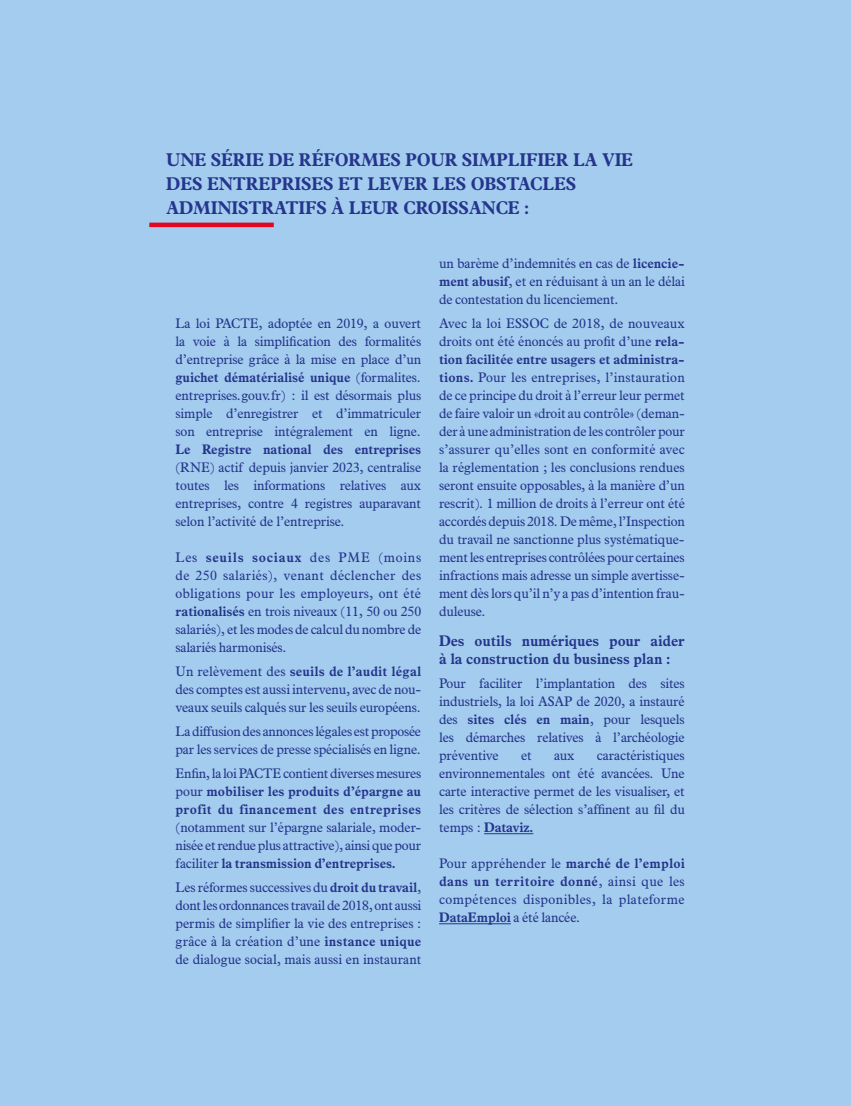
<style>
.page{position:relative;width:851px;height:1106px;background:#fff}
.page>*{position:absolute;margin:0;border:0;box-sizing:border-box;transform-origin:0 0}
.t1{font:700 18px/24px "News Plantin MT Std";color:#26358c}
.t2{font:700 15px/18px "News Plantin MT Std";color:#26358c}
.t3{font:13.5px/18px "News Plantin MT Std";color:#26358c;text-align:justify}
.t4{font:700 13.5px/18px "News Plantin MT Std";letter-spacing:.01em;color:#26358c;text-align:justify}
.s1{font-weight:700}
.s2{font-weight:400}
</style>
<div class="page">
<div style="left:0;top:0;width:850px;height:1106px;background:#a3ccee"></div>
<hr style="left:484px;top:833px;width:49px;height:1px;background:#26358c">
<hr style="left:439px;top:923px;width:72px;height:1px;background:#26358c">
<hr style="left:149px;top:223px;width:125px;height:4px;background:#e40521">
<h1 class="t1" style="left:166px;top:147px;width:468px">UNE SÉRIE DE RÉFORMES POUR SIMPLIFIER LA VIE<br>DES ENTREPRISES ET LEVER LES OBSTACLES<br>ADMINISTRATIFS À LEUR CROISSANCE :</h1>
<p class="t3" style="left:175px;top:314px;width:247px">La loi PACTE, adoptée en 2019, a ouvert la voie à la simplification des formalités d’entreprise grâce à la mise en place d’un <span class="s1">guichet dématérialisé unique</span> (formalites. entreprises.gouv.fr) : il est désormais plus simple d’enregistrer et d’immatriculer son entreprise intégralement en ligne.</p>
<p class="t4" style="left:175px;top:440px;width:247px">Le Registre national des entreprises</p>
<p class="t3" style="left:175px;top:458px;width:247px">(RNE) actif depuis janvier 2023, centralise toutes les informations relatives aux entreprises, contre 4 registres auparavant selon l’activité de l’entreprise.</p>
<p class="t3" style="left:175px;top:548px;width:247px">Les <span class="s1">seuils sociaux</span> des PME (moins de 250 salariés), venant déclencher des obligations pour les employeurs, ont été <span class="s1">rationalisés</span> en trois niveaux (11, 50 ou 250 salariés), et les modes de calcul du nombre de salariés harmonisés.</p>
<p class="t3" style="left:175px;top:662px;width:247px">Un relèvement des <span class="s1">seuils de l’audit légal </span>des comptes est aussi intervenu, avec de nou&shy;veaux seuils calqués sur les seuils européens.</p>
<p class="t3" style="left:175px;top:722px;width:247px">La diffusion des annonces légales est proposée par les services de presse spécialisés en ligne.</p>
<p class="t4" style="left:175px;top:764px;width:247px"><span class="s2">Enfin, la loi PACTE contient diverses mesures pour</span> mobiliser les produits d’épargne au profit du financement des entreprises</p>
<p class="t3" style="left:175px;top:818px;width:247px">(notamment sur l’épargne salariale, moder&shy;nisée et rendue plus attractive), ainsi que pour faciliter <span class="s1">la transmission d’entreprises.</span></p>
<p class="t3" style="left:175px;top:878px;width:247px">Les réformes successives du <span class="s1">droit du travail</span>, dont les ordonnances travail de 2018, ont aussi permis de simplifier la vie des entreprises : grâce à la création d’une <span class="s1">instance unique </span>de dialogue social, mais aussi en instaurant</p>
<p class="t3" style="left:439px;top:254px;width:247px">un barème d’indemnités en cas de <span class="s1">licencie&shy;ment abusif</span>, et en réduisant à un an le délai de contestation du licenciement.</p>
<p class="t3" style="left:439px;top:314px;width:247px">Avec la loi ESSOC de 2018, de nouveaux droits ont été énoncés au profit d’une <span class="s1">rela&shy;tion facilitée entre usagers et administra&shy;tions.</span> Pour les entreprises, l’instauration de ce principe du droit à l’erreur leur permet de faire valoir un «droit au contrôle» (deman&shy;der à une administration de les contrôler pour s’assurer qu’elles sont en conformité avec la réglementation ; les conclusions rendues seront ensuite opposables, à la manière d’un rescrit). 1 million de droits à l’erreur ont été accordés depuis 2018. De même, l’Inspection du travail ne sanctionne plus systématique&shy;ment les entreprises contrôlées pour certaines infractions mais adresse un simple avertisse&shy;ment dès lors qu’il n’y a pas d’intention frau&shy;duleuse.</p>
<p class="t2" style="left:439px;top:632px;width:247px">Des outils numériques pour aider à la construction du business plan :</p>
<p class="t3" style="left:439px;top:674px;width:247px">Pour faciliter l’implantation des sites industriels, la loi ASAP de 2020, a instauré des <span class="s1">sites clés en main</span>, pour lesquels les démarches relatives à l’archéologie préventive</p>
<p class="t3" style="left:439px;top:746px;width:247px;text-indent:158px">caractéristiques environnementales ont été avancées. Une carte interactive permet de les visualiser, et les critères de sélection s’affinent au fil du temps : <span class="s1">Dataviz.</span></p>
<p class="t3" style="left:439px;top:854px;width:247px">Pour appréhender le <span class="s1">marché de l’emploi dans un territoire donné</span>, ainsi que les compétences disponibles, la plateforme <span class="s1">DataEmploi</span> a été lancée.</p>
<p class="t3" style="left:521px;top:746px;width:12px">et</p>
<p class="t3" style="left:554px;top:746px;width:22px">aux</p>
</div>
